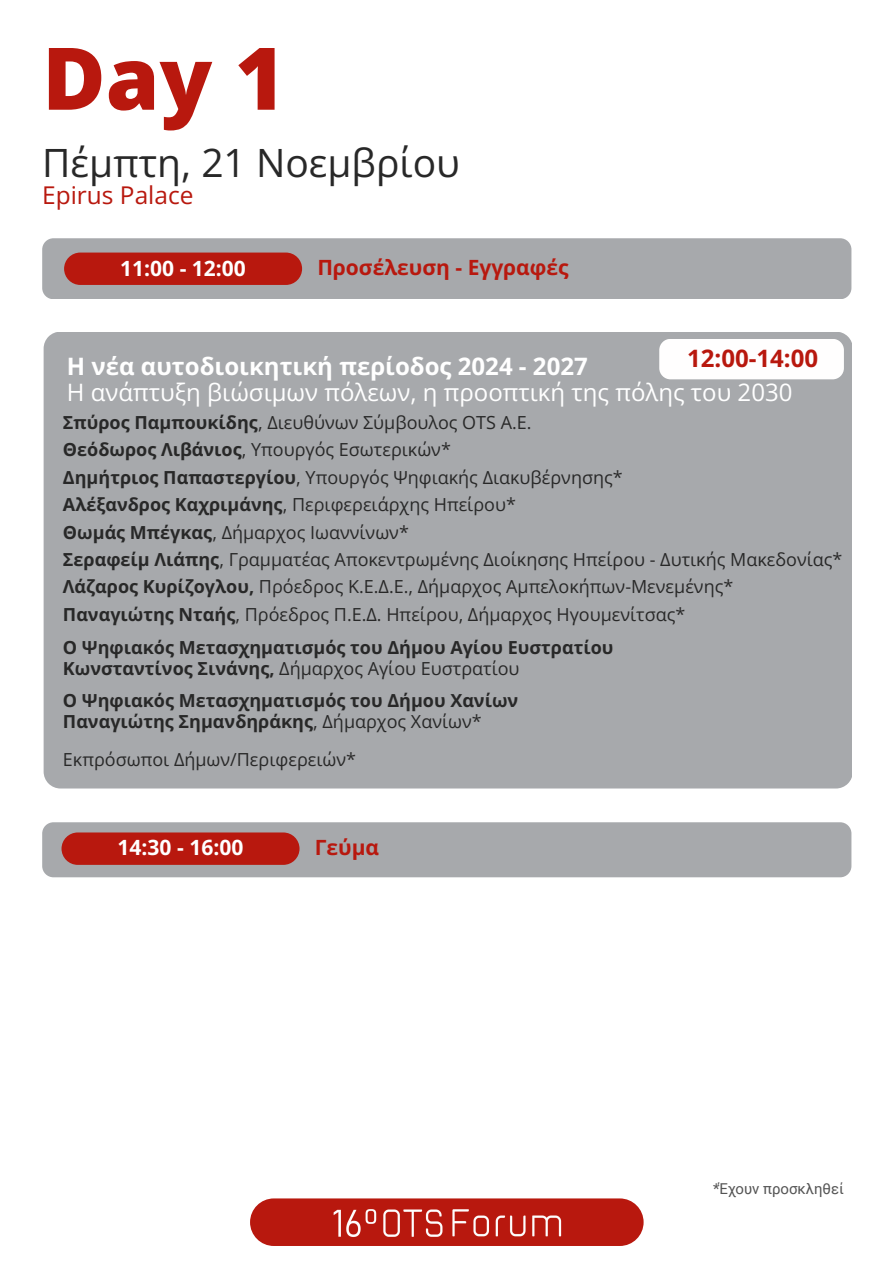
<style>
.page{position:relative;width:894px;height:1264px;background:#fff}
.page>*{position:absolute;margin:0;border:0;box-sizing:border-box;transform-origin:0 0}
.t1{font:800 86.4px "Open Sans";color:#b8180e}
.t2{font:39px "Open Sans";color:#282828}
.t3{font:24.45px "Open Sans";color:#b8180e}
.t4{font:24px/25.8px "Open Sans";color:#fff}
.t5{font:700 24px "Open Sans";color:#b8180e}
.t6{font:700 21px "Open Sans";color:#fff}
.t7{font:700 21px "Open Sans";color:#b8180e}
.t8{font:18px "Open Sans";color:#282828}
.t9{font:700 18px "Open Sans";color:#282828}
.t10{font:15px "Roboto";color:#545454}
.s1{font-weight:700}
.s2{font-weight:400}
</style>
<div class="page">
<div style="left:250px;top:1198px;width:393px;height:47px;background:#b8180e;border-radius:24px"></div>
<img style="left:333px;top:1209px;width:228px;height:28px">
<div style="left:44px;top:332px;width:808px;height:456px;background:#a7a9ac"></div>
<div style="left:42px;top:238px;width:809px;height:61px;background:#a7a9ac;border-radius:11px"></div>
<div style="left:659px;top:339px;width:184px;height:40px;background:#fffefe;border-radius:11px"></div>
<div style="left:64px;top:252px;width:238px;height:33px;background:#b8180e;border-radius:16px"></div>
<div style="left:42px;top:822px;width:809px;height:55px;background:#a7a9ac;border-radius:11px"></div>
<div style="left:61px;top:832px;width:238px;height:32px;background:#b8180e;border-radius:16px"></div>
<h1 class="t1" style="left:42px;top:17px;width:244px">Day 1</h1>
<h2 class="t2" style="left:42px;top:135px;width:419px">Πέμπτη, 21 Νοεμβρίου</h2>
<h4 class="t3" style="left:42px;top:178px;width:153px">Epirus Palace</h4>
<p class="t6" style="left:120px;top:253px;width:127px">11:00 - 12:00</p>
<h6 class="t7" style="left:317px;top:252px;width:253px">Προσέλευση - Εγγραφές</h6>
<h5 class="t6" style="left:86px;top:260px;width:127px">11:30 - 12:00</h5>
<p class="t5" style="left:686px;top:341px;width:133px">12:00-14:00</p>
<p class="t4" style="left:67px;top:352px;width:727px"><span class="s1">Η νέα αυτοδιοικητική περίοδος 2024 - 2027<br></span>Η ανάπτυξη βιώσιμων πόλεων, η προοπτική της πόλης του 2030</p>
<p class="t8" style="left:63px;top:410px;width:470px"><span class="s1">Σπύρος Παμπουκίδης</span>, Διευθύνων Σύμβουλος OTS Α.Ε.</p>
<h5 class="t8" style="left:63px;top:437px;width:389px"><span class="s1">Θεόδωρος Λιβάνιος</span>, Υπουργός Εσωτερικών*</h5>
<h3 class="t8" style="left:63px;top:464px;width:561px"><span class="s1">Δημήτριος Παπαστεργίου</span>, Υπουργός Ψηφιακής Διακυβέρνησης*</h3>
<h4 class="t8" style="left:63px;top:492px;width:454px"><span class="s1">Αλέξανδρος Καχριμάνης</span>, Περιφερειάρχης Ηπείρου*</h4>
<p class="t8" style="left:63px;top:519px;width:347px"><span class="s1">Θωμάς Μπέγκας</span>, Δήμαρχος Ιωαννίνων*</p>
<p class="t8" style="left:63px;top:547px;width:780px"><span class="s1">Σεραφείμ Λιάπης</span>, Γραμματέας Αποκεντρωμένης Διοίκησης Ηπείρου - Δυτικής Μακεδονίας*</p>
<p class="t8" style="left:63px;top:574px;width:671px"><span class="s1">Λάζαρος Κυρίζογλου,</span> Πρόεδρος Κ.Ε.Δ.Ε., Δήμαρχος Αμπελοκήπων-Μενεμένης*</p>
<p class="t8" style="left:63px;top:601px;width:623px"><span class="s1">Παναγιώτης Νταής</span>, Πρόεδρος Π.Ε.Δ. Ηπείρου, Δήμαρχος Ηγουμενίτσας*</p>
<h6 class="t9" style="left:63px;top:635px;width:552px">Ο Ψηφιακός Μετασχηματισμός του Δήμου Αγίου Ευστρατίου</h6>
<p class="t8" style="left:63px;top:656px;width:458px"><span class="s1">Κωνσταντίνος Σινάνης,</span> Δήμαρχος Αγίου Ευστρατίου</p>
<p class="t9" style="left:63px;top:687px;width:456px">Ο Ψηφιακός Μετασχηματισμός του Δήμου Χανίων</p>
<p class="t9" style="left:63px;top:708px;width:420px">Παναγιώτης Σημανδηράκης<span class="s2">, Δήμαρχος Χανίων*</span></p>
<p class="t8" style="left:63px;top:746px;width:294px">Εκπρόσωποι Δήμων/Περιφερειών*</p>
<h5 class="t6" style="left:118px;top:833px;width:127px">14:30 - 16:00</h5>
<h5 class="t7" style="left:315px;top:832px;width:66px">Γεύμα</h5>
<h5 class="t10" style="left:713px;top:1179px;width:132px">*Έχουν προσκληθεί</h5>
</div>
